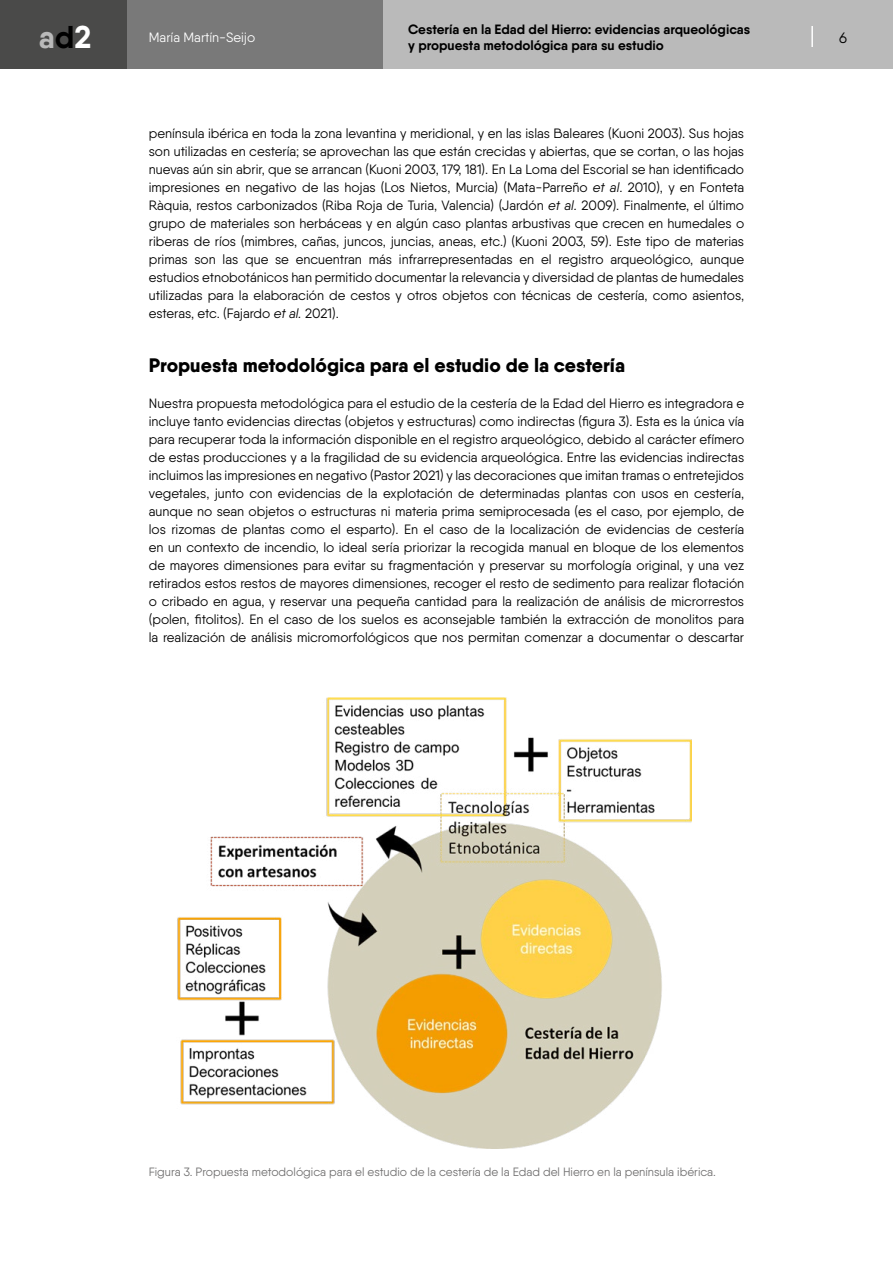
<style>
.page{position:relative;width:893px;height:1263px;background:#fff}
.page>*{position:absolute;margin:0;border:0;box-sizing:border-box;transform-origin:0 0}
.t1{font:700 31.5px "Qanelas";color:#bababa}
.t2{font:800 19.5px "Qanelas";color:#000}
.t3{font:15px "Qanelas";color:#000}
.t4{font:13.5px/18px "Qanelas";color:#000;text-align:justify}
.t5{font:700 13.5px/16.5px "Qanelas";color:#000}
.t6{font:13.5px "Qanelas";color:#fff}
.t7{font:12px "Qanelas";color:#706f6f}
.s1{color:#000}
.s2{color:#fff}
.s3{font-style:italic}
</style>
<div class="page">
<div style="left:0;top:0;width:128px;height:68px;background:#4a4a49"></div>
<div style="left:383px;top:0;width:510px;height:68px;background:#bababa"></div>
<div style="left:128px;top:0;width:255px;height:68px;background:#797979"></div>
<hr style="left:811px;top:26px;width:2px;height:21px;background:#fff">
<img style="left:177px;top:697px;width:514px;height:451px">
<p class="t6" style="left:149px;top:29px;width:108px">María Martín-Seijo</p>
<p class="t5" style="left:408px;top:21px;width:344px">Cestería en la Edad del Hierro: evidencias arqueológicas y propuesta metodológica para su estudio</p>
<h1 class="t1" style="left:39px;top:17px;width:54px">a<span class="s1">d</span><span class="s2">2</span></h1>
<p class="t3" style="left:839px;top:28px;width:9px">6</p>
<p class="t4" style="left:149px;top:124px;width:597px">península ibérica en toda la zona levantina y meridional, y en las islas Baleares (Kuoni 2003). Sus hojas son utilizadas en cestería; se aprovechan las que están crecidas y abiertas, que se cortan, o las hojas nuevas aún sin abrir, que se arrancan (Kuoni 2003, 179, 181). En La Loma del Escorial se han identificado impresiones en negativo de las hojas (Los Nietos, Murcia) (Mata-Parreño <span class="s3">et al</span>. 2010), y en Fonteta Ràquia, restos carbonizados (Riba Roja de Turia, Valencia) (Jardón <span class="s3">et al.</span> 2009). Finalmente, el último grupo de materiales son herbáceas y en algún caso plantas arbustivas que crecen en humedales o riberas de ríos (mimbres, cañas, juncos, juncias, aneas, etc.) (Kuoni 2003, 59). Este tipo de materias primas son las que se encuentran más infrarrepresentadas en el registro arqueológico, aunque estudios etnobotánicos han permitido documentar la relevancia y diversidad de plantas de humedales utilizadas para la elaboración de cestos y otros objetos con técnicas de cestería, como asientos, esteras, etc. (Fajardo <span class="s3">et al.</span> 2021).</p>
<h2 class="t2" style="left:149px;top:353px;width:478px">Propuesta metodológica para el estudio de la cestería</h2>
<p class="t4" style="left:149px;top:394px;width:597px">Nuestra propuesta metodológica para el estudio de la cestería de la Edad del Hierro es integradora e incluye tanto evidencias directas (objetos y estructuras) como indirectas (figura 3). Esta es la única vía para recuperar toda la información disponible en el registro arqueológico, debido al carácter efímero de estas producciones y a la fragilidad de su evidencia arqueológica. Entre las evidencias indirectas incluimos las impresiones en negativo (Pastor 2021) y las decoraciones que imitan tramas o entretejidos vegetales, junto con evidencias de la explotación de determinadas plantas con usos en cestería, aunque no sean objetos o estructuras ni materia prima semiprocesada (es el caso, por ejemplo, de los rizomas de plantas como el esparto). En el caso de la localización de evidencias de cestería en un contexto de incendio, lo ideal sería priorizar la recogida manual en bloque de los elementos de mayores dimensiones para evitar su fragmentación y preservar su morfología original, y una vez retirados estos restos de mayores dimensiones, recoger el resto de sedimento para realizar flotación o cribado en agua, y reservar una pequeña cantidad para la realización de análisis de microrrestos (polen, fitolitos). En el caso de los suelos es aconsejable también la extracción de monolitos para la realización de análisis micromorfológicos que nos permitan comenzar a documentar o descartar</p>
<p class="t7" style="left:149px;top:1165px;width:569px">Figura 3. Propuesta metodológica para el estudio de la cestería de la Edad del Hierro en la península ibérica.</p>
</div>
